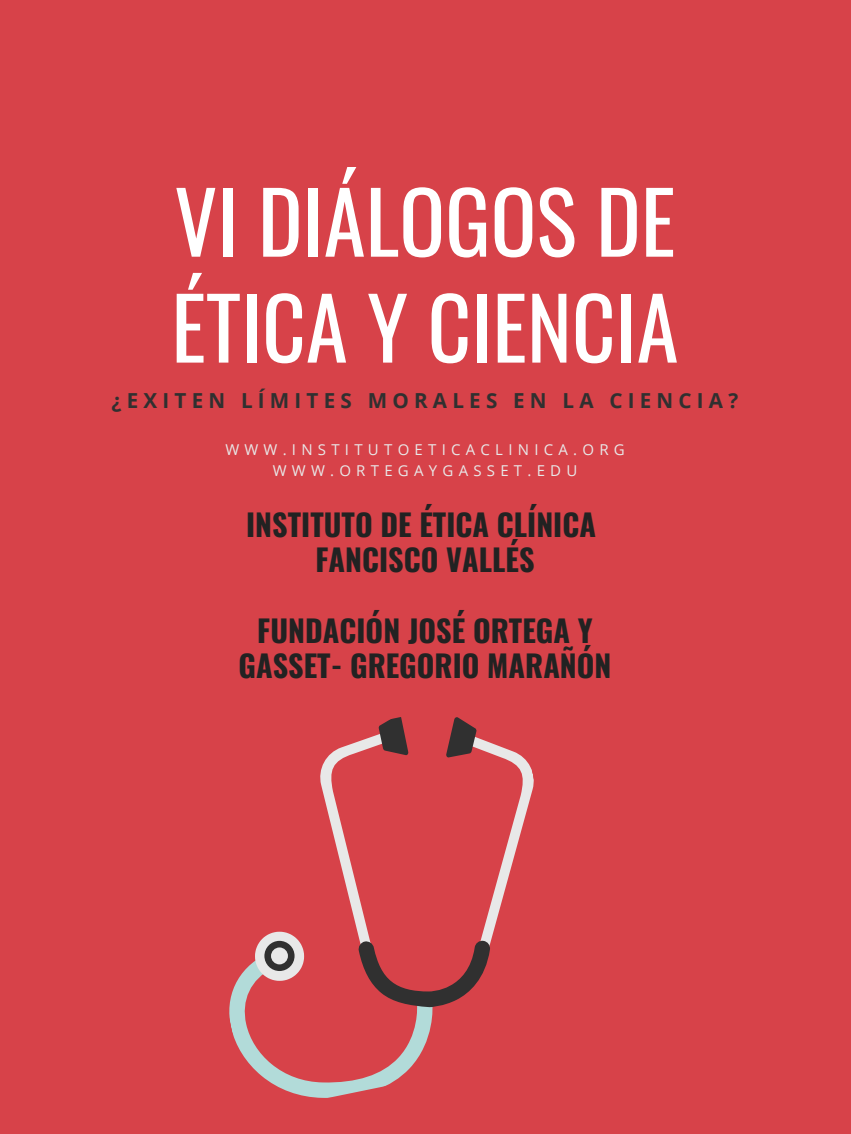
<style>
.page{position:relative;width:851px;height:1134px;background:#fff}
.page>*{position:absolute;margin:0;border:0;box-sizing:border-box;transform-origin:0 0}
.t1{font:85px/106px "Oswald";color:#fff}
.t2{font:700 30.2px/35.2px "Oswald";color:#222;text-align:center}
.t3{font:700 20.6px "Open Sans";letter-spacing:.25em;color:#303030}
.t4{font:15px "Open Sans";letter-spacing:.35em;color:#e8e8e8}
</style>
<div class="page">
<div style="left:0;top:0;width:850px;height:1134px;background:#d74249"></div>
<svg style="left:229px;top:965px;width:203px;height:133px"></svg>
<svg style="left:250px;top:717px;width:284px;height:304px"></svg>
<p class="t1" style="left:171px;top:165px;width:508px">VI DIÁLOGOS DE<br>ÉTICA Y CIENCIA</p>
<p class="t3" style="left:112px;top:386px;width:628px">¿EXITEN LÍMITES MORALES EN LA CIENCIA?</p>
<p class="t4" style="left:225px;top:439px;width:401px">WWW.INSTITUTOETICACLINICA.ORG</p>
<p class="t4" style="left:273px;top:460px;width:306px">WWW.ORTEGAYGASSET.EDU</p>
<p class="t2" style="left:246px;top:506px;width:351px">INSTITUTO DE ÉTICA CLÍNICA</p>
<p class="t2" style="left:315px;top:541px;width:221px">FANCISCO VALLÉS</p>
<p class="t2" style="left:238px;top:611px;width:374px">FUNDACIÓN JOSÉ ORTEGA Y<br>GASSET- GREGORIO MARAÑÓN</p>
</div>
